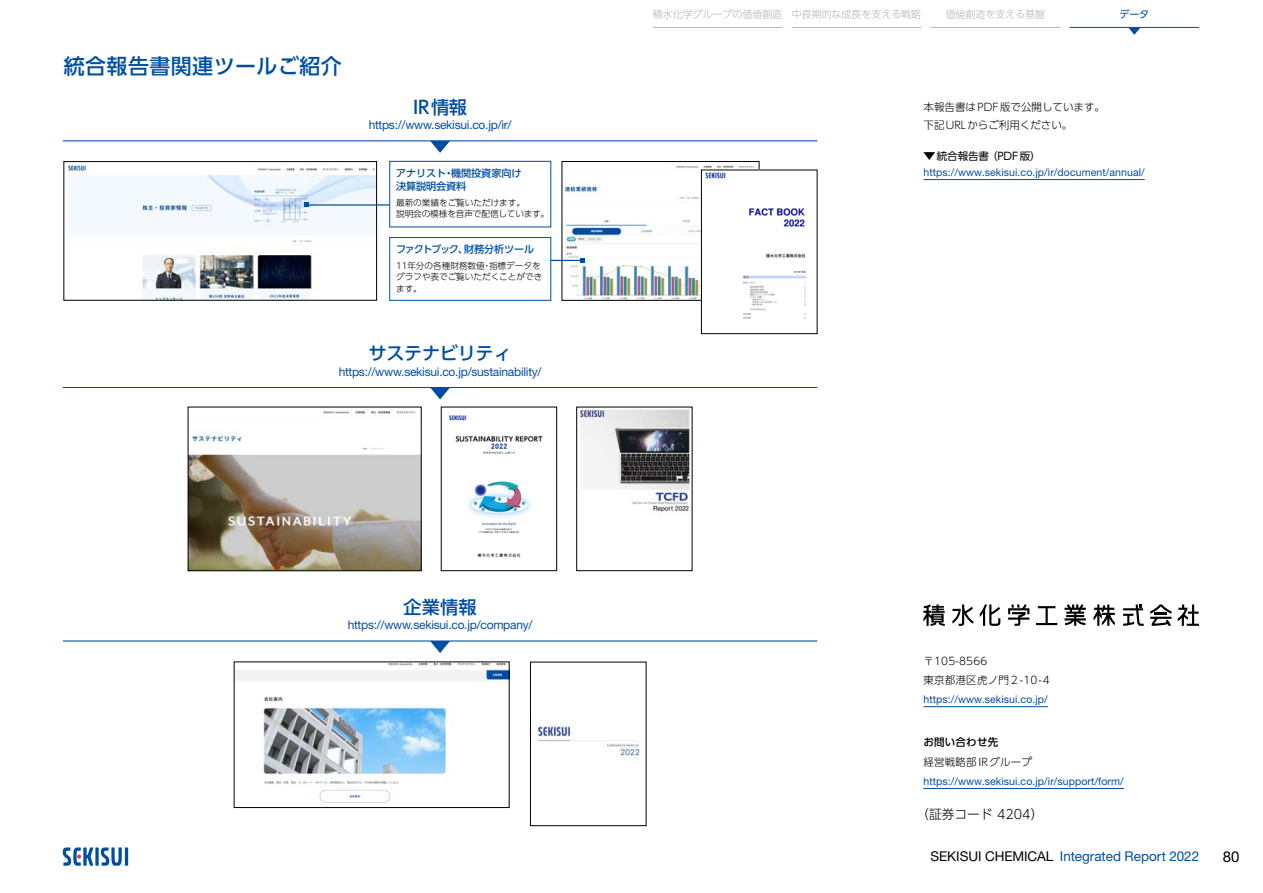
<style>
.page{position:relative;width:1263px;height:893px;background:#fff}
.page>*{position:absolute;margin:0;border:0;box-sizing:border-box;transform-origin:0 0}
.t1{font:500 21px "UD Shin Go Pro";letter-spacing:.02em;color:#004ea2}
.t2{font:500 18px "UD Shin Go Pro";letter-spacing:-.02em;color:#004ea2}
.t3{font:15px "Helvetica Neue LT Pro";color:#000}
.t4{font:13.5px "Helvetica Neue LT Pro";letter-spacing:-.005em;color:#004ea2}
.t5{font:300 12.75px "UD Shin Go Pro";color:#000}
.t6{font:12px "Helvetica Neue LT Pro";letter-spacing:-.02em;color:#004ea2}
.t7{font:10.5px "Helvetica Neue LT Pro";letter-spacing:.01em;color:#004ea2}
.t8{font:300 10.5px/19.5px "UD Shin Go Pro";letter-spacing:.02em;color:#000}
.t9{font:300 10.5px/18px "UD Shin Go Pro";color:#000}
.t10{font:10.5px "UD Shin Go Pro";letter-spacing:-.01em;color:#000}
.t11{font:500 10.5px "UD Shin Go Pro";letter-spacing:.02em;color:#000}
.t12{font:500 10.2px/13px "UD Shin Go Pro";letter-spacing:-.01em;color:#004ea2}
.t13{font:500 10.2px "UD Shin Go Pro";letter-spacing:-.07em;color:#004ea2}
.t14{font:300 10.05px "UD Shin Go Pro";letter-spacing:-.01em;color:#b5b6b6}
.t15{font:10.05px "UD Shin Go Pro";color:#004ea2}
.t16{font:300 8.7px/11.6px "UD Shin Go Pro";letter-spacing:-.01em;color:#000}
.s1{color:#000}
</style>
<div class="page">
<svg style="left:95px;top:847px;width:4px;height:19px"></svg>
<hr style="left:125px;top:847px;width:3px;height:19px;background:#004ea2">
<svg style="left:101px;top:847px;width:21px;height:19px"></svg>
<svg style="left:63px;top:847px;width:30px;height:19px"></svg>
<hr style="left:653px;top:27px;width:129px;height:1px;background:#b5b6b6">
<hr style="left:931px;top:27px;width:129px;height:1px;background:#b5b6b6">
<hr style="left:1069px;top:27px;width:130px;height:1px;background:#004ea2">
<hr style="left:792px;top:27px;width:129px;height:1px;background:#b5b6b6">
<svg style="left:1128px;top:28px;width:12px;height:7px"></svg>
<svg style="left:1008px;top:604px;width:21px;height:22px"></svg>
<svg style="left:980px;top:604px;width:20px;height:22px"></svg>
<svg style="left:952px;top:604px;width:22px;height:22px"></svg>
<svg style="left:1064px;top:604px;width:22px;height:22px"></svg>
<svg style="left:1178px;top:604px;width:21px;height:22px"></svg>
<svg style="left:1036px;top:606px;width:21px;height:19px"></svg>
<svg style="left:1123px;top:604px;width:21px;height:22px"></svg>
<svg style="left:923px;top:604px;width:22px;height:22px"></svg>
<svg style="left:1093px;top:604px;width:22px;height:22px"></svg>
<svg style="left:1150px;top:604px;width:21px;height:22px"></svg>
<hr style="left:923px;top:706px;width:125px;height:1px;background:#004ea2">
<hr style="left:923px;top:788px;width:201px;height:1px;background:#004ea2">
<hr style="left:923px;top:179px;width:222px;height:1px;background:#004ea2">
<svg style="left:923px;top:152px;width:12px;height:8px"></svg>
<div style="left:389px;top:161px;width:162px;height:66px;border:1px solid #004ea2"></div>
<div style="left:389px;top:237px;width:162px;height:64px;border:1px solid #004ea2"></div>
<img style="left:536px;top:720px;width:104px;height:39px">
<div style="left:530px;top:662px;width:116px;height:164px;border:1px solid #000"></div>
<img style="left:578px;top:409px;width:112px;height:104px">
<div style="left:576px;top:407px;width:116px;height:164px;border:1px solid #000"></div>
<img style="left:190px;top:411px;width:229px;height:158px">
<div style="left:188px;top:407px;width:233px;height:164px;border:1px solid #000"></div>
<img style="left:68px;top:165px;width:307px;height:134px">
<div style="left:64px;top:161px;width:313px;height:140px;border:1px solid #000"></div>
<img style="left:236px;top:664px;width:271px;height:139px">
<div style="left:234px;top:662px;width:275px;height:146px;border:1px solid #000"></div>
<img style="left:564px;top:165px;width:193px;height:134px">
<div style="left:562px;top:161px;width:197px;height:140px;border:1px solid #000"></div>
<img style="left:703px;top:172px;width:104px;height:147px">
<div style="left:701px;top:170px;width:116px;height:164px;border:1px solid #000"></div>
<hr style="left:306px;top:204px;width:83px;height:2px;background:#004ea2">
<svg style="left:304px;top:203px;width:5px;height:4px"></svg>
<hr style="left:551px;top:260px;width:31px;height:1px;background:#004ea2">
<svg style="left:580px;top:258px;width:5px;height:5px"></svg>
<svg style="left:430px;top:141px;width:20px;height:12px"></svg>
<hr style="left:63px;top:140px;width:754px;height:1px;background:#004ea2">
<svg style="left:430px;top:388px;width:20px;height:11px"></svg>
<hr style="left:63px;top:387px;width:754px;height:1px;background:#004ea2">
<svg style="left:430px;top:641px;width:20px;height:12px"></svg>
<hr style="left:63px;top:640px;width:754px;height:1px;background:#004ea2">
<img style="left:449px;top:415px;width:94px;height:143px">
<div style="left:441px;top:407px;width:116px;height:164px;border:1px solid #000"></div>
<h1 class="t1" style="left:64px;top:49px;width:280px">統合報告書関連ツールご紹介</h1>
<h2 class="t2" style="left:413px;top:92px;width:55px">IR情報</h2>
<p class="t6" style="left:369px;top:117px;width:145px">https://www.sekisui.co.jp/ir/</p>
<p class="t12" style="left:396px;top:166px;width:127px">アナリスト・機関投資家向け決算説明会資料</p>
<p class="t16" style="left:396px;top:196px;width:155px">最新の業績をご覧いただけます。<br>説明会の模様を音声で配信しています。</p>
<p class="t13" style="left:396px;top:241px;width:140px">ファクトブック、財務分析ツール</p>
<p class="t16" style="left:396px;top:259px;width:148px">11年分の各種財務数値・指標データをグラフや表でご覧いただくことができます。</p>
<h2 class="t2" style="left:369px;top:339px;width:144px">サステナビリティ</h2>
<p class="t6" style="left:339px;top:364px;width:205px">https://www.sekisui.co.jp/sustainability/</p>
<h2 class="t2" style="left:403px;top:592px;width:75px">企業情報</h2>
<p class="t6" style="left:348px;top:618px;width:186px">https://www.sekisui.co.jp/company/</p>
<p class="t14" style="left:653px;top:6px;width:270px">積水化学グループの価値創造 中長期的な成長を支える戦略</p>
<p class="t14" style="left:946px;top:6px;width:101px">価値創造を支える基盤</p>
<p class="t15" style="left:1119px;top:6px;width:31px">データ</p>
<p class="t9" style="left:923px;top:98px;width:183px">本報告書はPDF版で公開しています。下記URLからご利用ください。</p>
<p class="t10" style="left:937px;top:147px;width:105px">統合報告書 （PDF版）</p>
<p class="t7" style="left:923px;top:166px;width:223px">https://www.sekisui.co.jp/ir/document/annual/</p>
<p class="t8" style="left:923px;top:650px;width:128px">〒105-8566<br>東京都港区虎ノ門２-10-4</p>
<p class="t7" style="left:923px;top:693px;width:126px">https://www.sekisui.co.jp/</p>
<p class="t11" style="left:923px;top:734px;width:76px">お問い合わせ先</p>
<p class="t8" style="left:923px;top:752px;width:110px">経営戦略部IRグループ</p>
<p class="t7" style="left:923px;top:775px;width:202px">https://www.sekisui.co.jp/ir/support/form/</p>
<p class="t5" style="left:916px;top:804px;width:129px">（証券コード 4204）</p>
<p class="t4" style="left:930px;top:848px;width:270px"><span class="s1">SEKISUI CHEMICAL</span> Integrated Report 2022</p>
<h3 class="t3" style="left:1223px;top:847px;width:18px">80</h3>
</div>
